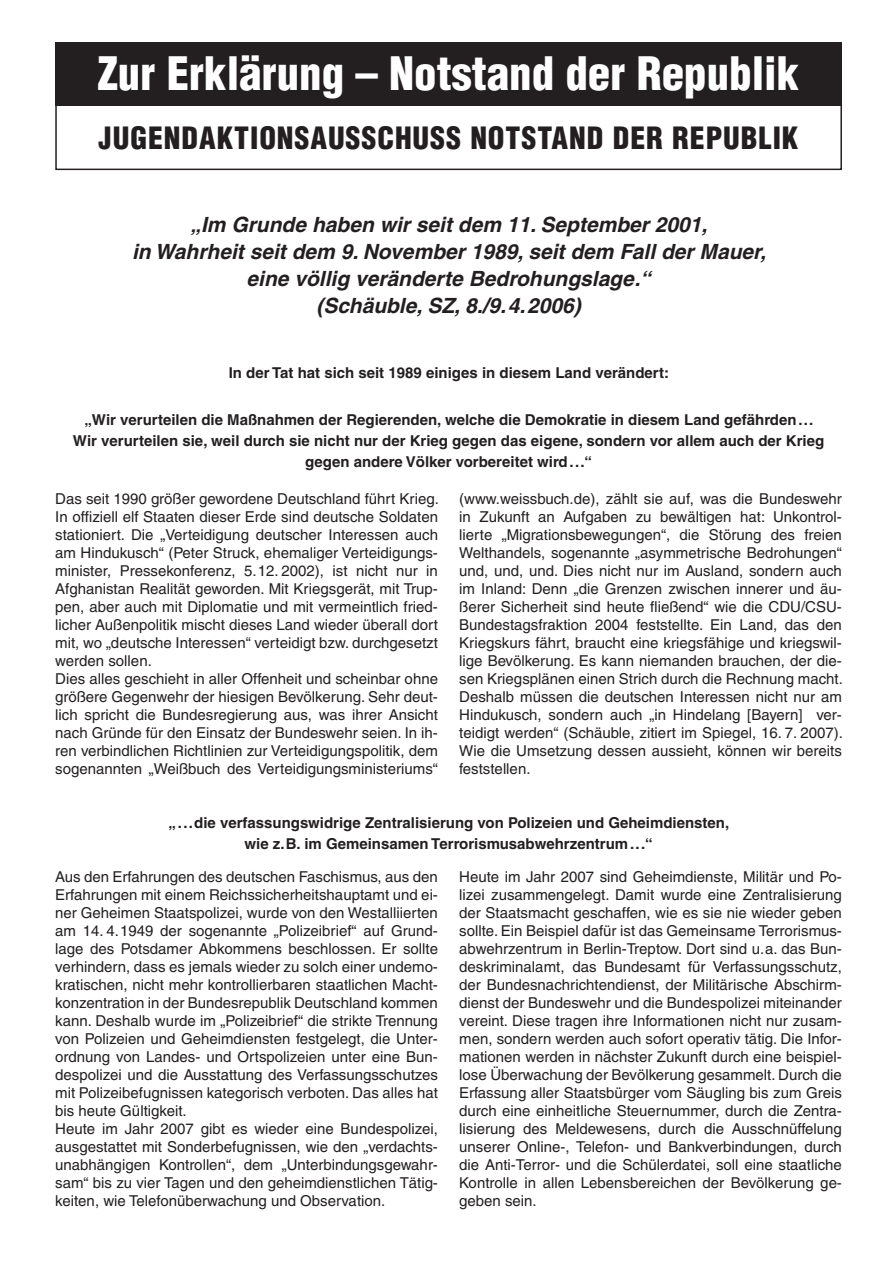
<style>
.page{position:relative;width:893px;height:1263px;background:#fff}
.page>*{position:absolute;margin:0;border:0;box-sizing:border-box;transform-origin:0 0}
.t1{font:900 condensed 45px "Helvetica";color:#fff}
.t2{font:900 condensed 30px "Helvetica";letter-spacing:.03em;color:#231f20}
.t3{font:italic 700 21px/27px "Helvetica";color:#231f20;text-align:center}
.grundschrift{font:15px/18px "Helvetica";color:#231f20;text-align:justify}
.subheader{font:700 15px/21px "Helvetica";color:#231f20;text-align:center}
</style>
<div class="page">
<div style="left:55px;top:43px;width:787px;height:63px;background:#231f20"></div>
<div style="left:55px;top:43px;width:787px;height:127px;border:2px solid #231f20"></div>
<p class="t1" style="left:98px;top:46px;width:703px">Zur Erklärung – Notstand der Republik</p>
<p class="t2" style="left:99px;top:119px;width:701px">JUGENDAKTIONSAUSSCHUSS NOTSTAND DER REPUBLIK</p>
<p class="t3" style="left:132px;top:211px;width:635px">„Im Grunde haben wir seit dem 11. September 2001,<br>in Wahrheit seit dem 9. November 1989, seit dem Fall der Mauer, eine völlig veränderte Bedrohungslage.“<br>(Schäuble, SZ, 8./9.4.2006)</p>
<p class="subheader" style="left:229px;top:362px;width:442px">In der Tat hat sich seit 1989 einiges in diesem Land verändert:</p>
<p class="subheader" style="left:73px;top:408px;width:753px">„Wir verurteilen die Maßnahmen der Regierenden, welche die Demokratie in diesem Land gefährden...<br>Wir verurteilen sie, weil durch sie nicht nur der Krieg gegen das eigene, sondern vor allem auch der Krieg gegen andere Völker vorbereitet wird...“</p>
<p class="grundschrift" style="left:55px;top:490px;width:385px">Das seit 1990 größer gewordene Deutschland führt Krieg.<br>In offiziell elf Staaten dieser Erde sind deutsche Soldaten stationiert. Die „Verteidigung deutscher Interessen auch am Hindukusch“ (Peter Struck, ehemaliger Verteidigungs&shy;minister, Pressekonferenz, 5.12. 2002), ist nicht nur in Afghanistan Realität geworden. Mit Kriegsgerät, mit Trup&shy;pen, aber auch mit Diplomatie und mit vermeintlich fried&shy;licher Außenpolitik mischt dieses Land wieder überall dort mit, wo „deutsche Interessen“ verteidigt bzw. durchgesetzt werden sollen.</p>
<p class="grundschrift" style="left:55px;top:670px;width:384px">Dies alles geschieht in aller Offenheit und scheinbar ohne größere Gegenwehr der hiesigen Bevölkerung. Sehr deut&shy;lich spricht die Bundesregierung aus, was ihrer Ansicht nach Gründe für den Einsatz der Bundeswehr seien. In ih&shy;ren verbindlichen Richtlinien zur Verteidigungspolitik, dem sogenannten „Weißbuch des Verteidigungsministeriums“</p>
<p class="grundschrift" style="left:459px;top:490px;width:385px">(www.weissbuch.de), zählt sie auf, was die Bundeswehr in Zukunft an Aufgaben zu bewältigen hat: Unkontrol&shy;lierte „Migrationsbewegungen“, die Störung des freien Welthandels, sogenannte „asymmetrische Bedrohungen“ und, und, und. Dies nicht nur im Ausland, sondern auch im Inland: Denn „die Grenzen zwischen innerer und äu&shy;ßerer Sicherheit sind heute fließend“ wie die CDU/CSU-Bundestagsfraktion 2004 feststellte. Ein Land, das den Kriegskurs fährt, braucht eine kriegsfähige und kriegswil&shy;lige Bevölkerung. Es kann niemanden brauchen, der die&shy;sen Kriegsplänen einen Strich durch die Rechnung macht.<br>Deshalb müssen die deutschen Interessen nicht nur am Hindukusch, sondern auch „in Hindelang [Bayern] ver&shy;teidigt werden“ (Schäuble, zitiert im Spiegel, 16. 7. 2007).<br>Wie die Umsetzung dessen aussieht, können wir bereits feststellen.</p>
<p class="subheader" style="left:169px;top:812px;width:562px">„...die verfassungswidrige Zentralisierung von Polizeien und Geheimdiensten, wie z.B. im Gemeinsamen Terrorismusabwehrzentrum...“</p>
<p class="grundschrift" style="left:55px;top:868px;width:384px">Aus den Erfahrungen des deutschen Faschismus, aus den Erfahrungen mit einem Reichssicherheitshauptamt und ei&shy;ner Geheimen Staatspolizei, wurde von den Westalliierten am 14. 4.1949 der sogenannte „Polizeibrief“ auf Grund&shy;lage des Potsdamer Abkommens beschlossen. Er sollte verhindern, dass es jemals wieder zu solch einer undemo&shy;kratischen, nicht mehr kontrollierbaren staatlichen Macht&shy;konzentration in der Bundesrepublik Deutschland kommen kann. Deshalb wurde im „Polizeibrief“ die strikte Trennung von Polizeien und Geheimdiensten festgelegt, die Unter&shy;ordnung von Landes- und Ortspolizeien unter eine Bun&shy;despolizei und die Ausstattung des Verfassungsschutzes mit Polizeibefugnissen kategorisch verboten. Das alles hat bis heute Gültigkeit.</p>
<p class="grundschrift" style="left:55px;top:1120px;width:384px">Heute im Jahr 2007 gibt es wieder eine Bundespolizei, ausgestattet mit Sonderbefugnissen, wie den „verdachts&shy;unabhängigen Kontrollen“, dem „Unterbindungsgewahr&shy;sam“ bis zu vier Tagen und den geheimdienstlichen Tätig&shy;keiten, wie Telefonüberwachung und Observation.</p>
<p class="grundschrift" style="left:459px;top:868px;width:384px">Heute im Jahr 2007 sind Geheimdienste, Militär und Po&shy;lizei zusammengelegt. Damit wurde eine Zentralisierung der Staatsmacht geschaffen, wie es sie nie wieder geben sollte. Ein Beispiel dafür ist das Gemeinsame Terrorismus&shy;abwehrzentrum in Berlin-Treptow. Dort sind u.a. das Bun&shy;deskriminalamt, das Bundesamt für Verfassungsschutz, der Bundesnachrichtendienst, der Militärische Abschirm&shy;dienst der Bundeswehr und die Bundespolizei miteinander vereint. Diese tragen ihre Informationen nicht nur zusam&shy;men, sondern werden auch sofort operativ tätig. Die Infor&shy;mationen werden in nächster Zukunft durch eine beispiel&shy;lose Überwachung der Bevölkerung gesammelt. Durch die Erfassung aller Staatsbürger vom Säugling bis zum Greis durch eine einheitliche Steuernummer, durch die Zentra&shy;lisierung des Meldewesens, durch die Ausschnüffelung unserer Online-, Telefon- und Bankverbindungen, durch die Anti-Terror- und die Schülerdatei, soll eine staatliche Kontrolle in allen Lebensbereichen der Bevölkerung ge&shy;geben sein.</p>
</div>
